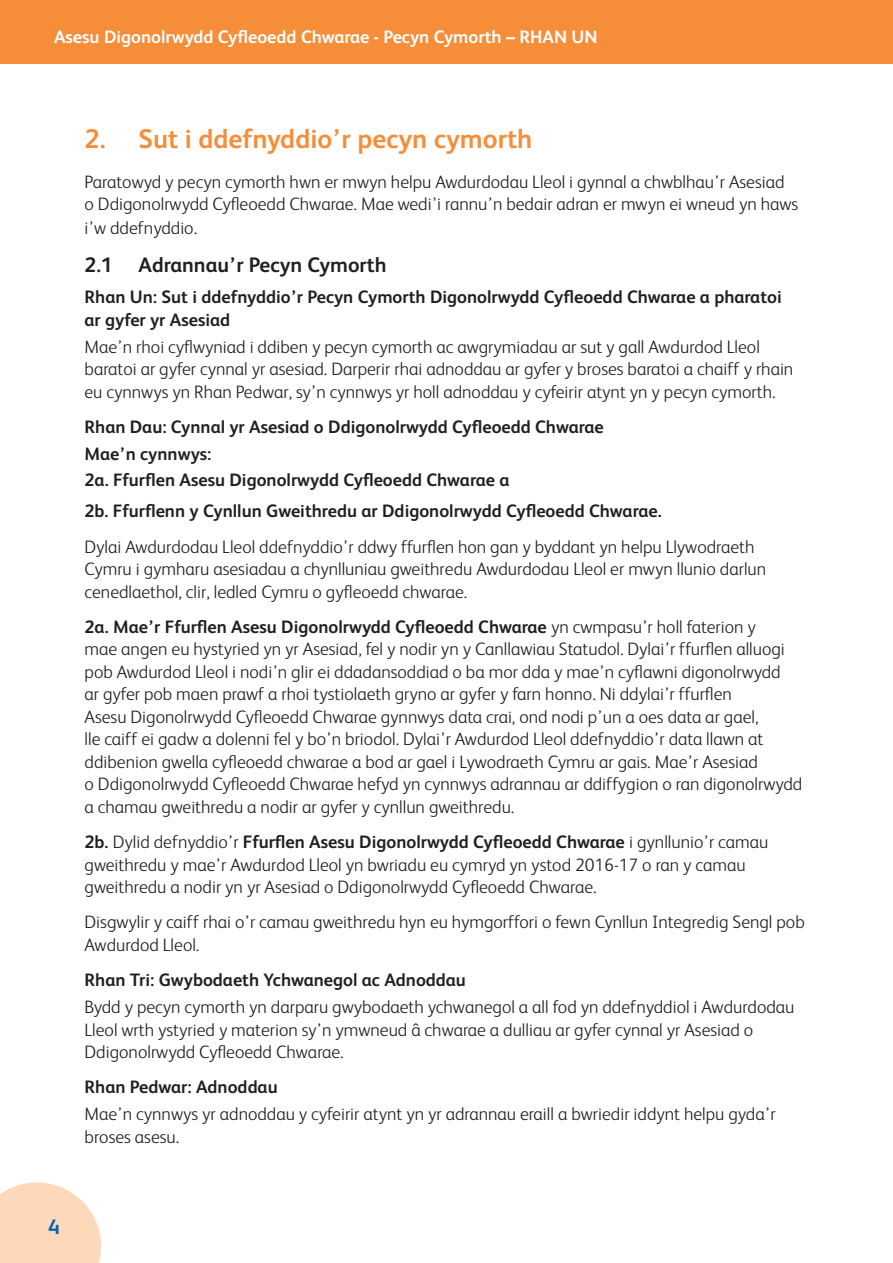
<style>
.page{position:relative;width:893px;height:1263px;background:#fff}
.page>*{position:absolute;margin:0;border:0;box-sizing:border-box;transform-origin:0 0}
.t1{font:700 27px "FS Albert";color:#f68d38}
.t2{font:700 21px "FS Albert";color:#231f20}
.t3{font:700 21px "FS Albert";color:#0164b1}
.t4{font:300 18px/22.5px "FS Albert";color:#231f20}
.t5{font:700 18px/26.7px "FS Albert";color:#231f20}
.t6{font:700 18px "FS Albert";color:#fff}
.s1{font-weight:700}
</style>
<div class="page">
<svg style="left:0;top:1182px;width:101px;height:81px;background:#fdddc2"></svg>
<div style="left:0;top:0;width:893px;height:64px;background:#f68d38"></div>
<p class="t6" style="left:54px;top:25px;width:545px">Asesu Digonolrwydd Cyfleoedd Chwarae - Pecyn Cymorth – RHAN UN</p>
<h1 class="t1" style="left:85px;top:121px;width:449px">2. Sut i ddefnyddio’r pecyn cymorth</h1>
<p class="t4" style="left:85px;top:169px;width:715px;line-height:23.2px">Paratowyd y pecyn cymorth hwn er mwyn helpu Awdurdodau Lleol i gynnal a chwblhau’r Asesiad o Ddigonolrwydd Cyfleoedd Chwarae. Mae wedi’i rannu’n bedair adran er mwyn ei wneud yn haws i’w ddefnyddio.</p>
<p class="t2" style="left:85px;top:251px;width:304px">2.1 Adrannau’r Pecyn Cymorth</p>
<p class="t5" style="left:85px;top:285px;width:699px;line-height:22.5px">Rhan Un: Sut i ddefnyddio’r Pecyn Cymorth Digonolrwydd Cyfleoedd Chwarae a pharatoi ar gyfer yr Asesiad</p>
<p class="t4" style="left:85px;top:334px;width:710px">Mae’n rhoi cyflwyniad i ddiben y pecyn cymorth ac awgrymiadau ar sut y gall Awdurdod Lleol baratoi ar gyfer cynnal yr asesiad. Darperir rhai adnoddau ar gyfer y broses baratoi a chaiff y rhain eu cynnwys yn Rhan Pedwar, sy’n cynnwys yr holl adnoddau y cyfeirir atynt yn y pecyn cymorth.</p>
<p class="t5" style="left:85px;top:413px;width:521px">Rhan Dau: Cynnal yr Asesiad o Ddigonolrwydd Cyfleoedd Chwarae<br>Mae’n cynnwys:<br>2a. Ffurflen Asesu Digonolrwydd Cyfleoedd Chwarae a</p>
<p class="t5" style="left:85px;top:497px;width:579px">2b. Ffurflenn y Cynllun Gweithredu ar Ddigonolrwydd Cyfleoedd Chwarae.</p>
<p class="t4" style="left:85px;top:534px;width:683px">Dylai Awdurdodau Lleol ddefnyddio’r ddwy ffurflen hon gan y byddant yn helpu Llywodraeth<br>Cymru i gymharu asesiadau a chynlluniau gweithredu Awdurdodau Lleol er mwyn llunio darlun cenedlaethol, clir, ledled Cymru o gyfleoedd chwarae.</p>
<p class="t4" style="left:85px;top:615px;width:719px"><span class="s1">2a. Mae’r Ffurflen Asesu Digonolrwydd Cyfleoedd Chwarae</span> yn cwmpasu’r holl faterion y<br>mae angen eu hystyried yn yr Asesiad, fel y nodir yn y Canllawiau Statudol. Dylai’r ffurflen alluogi pob Awdurdod Lleol i nodi’n glir ei ddadansoddiad o ba mor dda y mae’n cyflawni digonolrwydd<br>ar gyfer pob maen prawf a rhoi tystiolaeth gryno ar gyfer y farn honno. Ni ddylai’r ffurflen<br>Asesu Digonolrwydd Cyfleoedd Chwarae gynnwys data crai, ond nodi p’un a oes data ar gael,<br>lle caiff ei gadw a dolenni fel y bo’n briodol. Dylai’r Awdurdod Lleol ddefnyddio’r data llawn at ddibenion gwella cyfleoedd chwarae a bod ar gael i Lywodraeth Cymru ar gais. Mae’r Asesiad<br>o Ddigonolrwydd Cyfleoedd Chwarae hefyd yn cynnwys adrannau ar ddiffygion o ran digonolrwydd a chamau gweithredu a nodir ar gyfer y cynllun gweithredu.</p>
<p class="t4" style="left:85px;top:830px;width:685px"><span class="s1">2b.</span> Dylid defnyddio’r <span class="s1">Ffurflen Asesu Digonolrwydd Cyfleoedd Chwarae</span> i gynllunio’r camau gweithredu y mae’r Awdurdod Lleol yn bwriadu eu cymryd yn ystod 2016-17 o ran y camau gweithredu a nodir yn yr Asesiad o Ddigonolrwydd Cyfleoedd Chwarae.</p>
<p class="t4" style="left:85px;top:910px;width:722px">Disgwylir y caiff rhai o’r camau gweithredu hyn eu hymgorffori o fewn Cynllun Integredig Sengl pob<br>Awdurdod Lleol.</p>
<p class="t5" style="left:85px;top:966px;width:383px">Rhan Tri: Gwybodaeth Ychwanegol ac Adnoddau</p>
<p class="t4" style="left:85px;top:995px;width:711px">Bydd y pecyn cymorth yn darparu gwybodaeth ychwanegol a all fod yn ddefnyddiol i Awdurdodau<br>Lleol wrth ystyried y materion sy’n ymwneud â chwarae a dulliau ar gyfer cynnal yr Asesiad o<br>Ddigonolrwydd Cyfleoedd Chwarae.</p>
<p class="t5" style="left:85px;top:1073px;width:195px">Rhan Pedwar: Adnoddau</p>
<p class="t4" style="left:85px;top:1102px;width:693px">Mae’n cynnwys yr adnoddau y cyfeirir atynt yn yr adrannau eraill a bwriedir iddynt helpu gyda’r broses asesu.</p>
<p class="t3" style="left:48px;top:1212px;width:13px">4</p>
</div>
